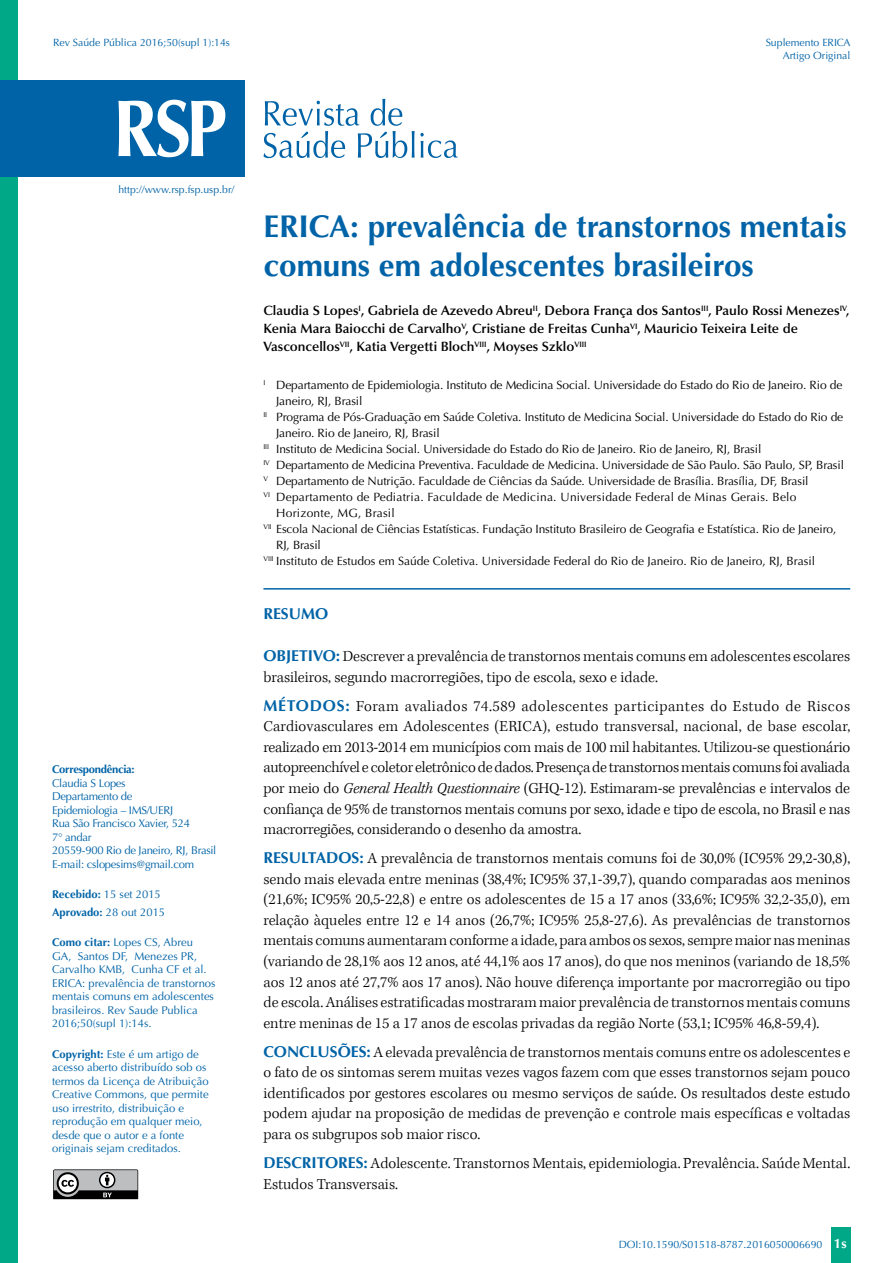
<style>
.page{position:relative;width:893px;height:1263px;background:#fff}
.page>*{position:absolute;margin:0;border:0;box-sizing:border-box;transform-origin:0 0}
.t1{font:700 31.5px/39.5px "Optima";color:#0063a7}
.t2{font:300 15.75px/20.5px "Kepler Std";color:#000;text-align:justify}
.t3{font:700 15.75px "Optima";color:#0063a7}
.t4{font:600 13.5px/17.9px "Optima";color:#000}
.t5{font:12px "Optima";letter-spacing:-.01em;color:#000}
.t6{font:12px "Optima";letter-spacing:.02em;color:#000}
.t7{font:11.25px/13.5px "Optima";color:#0063a7}
.t8{font:11.25px/13.5px "Optima";letter-spacing:-.025em;color:#0063a7}
.t9{font:700 11.25px/17.7px "Optima";color:#0063a7}
.t10{font:700 11.25px "Optima";letter-spacing:-.025em;color:#0063a7}
.t11{font:10.5px/12.6px "Optima";color:#0063a7;text-align:right}
.s1{font-weight:400}
.s2{font-weight:700}
.s3{font-family:"Optima";font-weight:700;color:#0063a7}
.s4{font-style:italic}
.s5{font-weight:700;font-size:13.5px;color:#fff}
</style>
<div class="page">
<svg style="left:53px;top:1169px;width:85px;height:30px;background:#7e7f80"></svg>
<div style="left:0;top:0;width:18px;height:1263px;background:#00a887"></div>
<div style="left:831px;top:1227px;width:20px;height:36px;background:#00a887"></div>
<svg style="left:263px;top:99px;width:195px;height:59px"></svg>
<div style="left:0;top:80px;width:244px;height:96px;background:#0063a7"></div>
<svg style="left:118px;top:100px;width:107px;height:57px"></svg>
<hr style="left:263px;top:588px;width:587px;height:2px;background:#0063a7">
<p class="t11" style="left:53px;top:36px;width:178px">Rev Saúde Pública 2016;50(supl 1):14s</p>
<p class="t11" style="left:766px;top:36px;width:86px">Suplemento ERICA<br>Artigo Original</p>
<p class="t11" style="left:118px;top:183px;width:117px">http://www.rsp.fsp.usp.br/</p>
<p class="t10" style="left:52px;top:763px;width:84px">Correspondência:</p>
<p class="t8" style="left:52px;top:776px;width:166px">Claudia S Lopes<br>Departamento de<br>Epidemiologia – IMS/UERJ<br>Rua São Francisco Xavier, 524<br>7° andar<br>20559-900 Rio de Janeiro, RJ, Brasil<br>E-mail: cslopesims@gmail.com</p>
<p class="t9" style="left:52px;top:886px;width:115px">Recebido: <span class="s1">15 set 2015<br></span>Aprovado: <span class="s1">28 out 2015</span></p>
<p class="t7" style="left:52px;top:936px;width:165px"><span class="s2">Como citar:</span> Lopes CS, Abreu<br>GA, Santos DF, Menezes PR,<br>Carvalho KMB, Cunha CF et al.<br>ERICA: prevalência de transtornos mentais comuns em adolescentes brasileiros. Rev Saude Publica<br>2016;50(supl 1):14s.</p>
<p class="t7" style="left:52px;top:1047px;width:158px"><span class="s2">Copyright:</span> Este é um artigo de acesso aberto distribuído sob os termos da Licença de Atribuição<br>Creative Commons, que permite uso irrestrito, distribuição e reprodução em qualquer meio, desde que o autor e a fonte originais sejam creditados.</p>
<h1 class="t1" style="left:263px;top:207px;width:585px">ERICA: prevalência de transtornos mentais comuns em adolescentes brasileiros</h1>
<p class="t4" style="left:263px;top:302px;width:588px">Claudia S Lopes<sup>I</sup>, Gabriela de Azevedo Abreu<sup>II</sup>, Debora França dos Santos<sup>III</sup>, Paulo Rossi Menezes<sup>IV</sup>,<br>Kenia Mara Baiocchi de Carvalho<sup>V</sup>, Cristiane de Freitas Cunha<sup>VI</sup>, Mauricio Teixeira Leite de<br>Vasconcellos<sup>VII</sup>, Katia Vergetti Bloch<sup>VIII</sup>, Moyses Szklo<sup>VIII</sup></p>
<p class="t5" style="left:263px;top:377px;width:580px"><sup>I</sup> Departamento de Epidemiologia. Instituto de Medicina Social. Universidade do Estado do Rio de Janeiro. Rio de</p>
<p class="t5" style="left:276px;top:393px;width:88px">Janeiro, RJ, Brasil</p>
<p class="t5" style="left:263px;top:410px;width:581px"><sup>II</sup> Programa de Pós-Graduação em Saúde Coletiva. Instituto de Medicina Social. Universidade do Estado do Rio de</p>
<p class="t5" style="left:276px;top:426px;width:165px">Janeiro. Rio de Janeiro, RJ, Brasil</p>
<p class="t5" style="left:263px;top:442px;width:499px"><sup>III</sup> Instituto de Medicina Social. Universidade do Estado do Rio de Janeiro. Rio de Janeiro, RJ, Brasil</p>
<p class="t5" style="left:263px;top:458px;width:582px"><sup>IV</sup> Departamento de Medicina Preventiva. Faculdade de Medicina. Universidade de São Paulo. São Paulo, SP, Brasil</p>
<p class="t5" style="left:263px;top:474px;width:547px"><sup>V</sup> Departamento de Nutrição. Faculdade de Ciências da Saúde. Universidade de Brasília. Brasília, DF, Brasil</p>
<p class="t6" style="left:263px;top:490px;width:535px"><sup>VI</sup> Departamento de Pediatria. Faculdade de Medicina. Universidade Federal de Minas Gerais. Belo</p>
<p class="t6" style="left:276px;top:506px;width:120px">Horizonte, MG, Brasil</p>
<p class="t5" style="left:263px;top:522px;width:574px"><sup>VII</sup> Escola Nacional de Ciências Estatísticas. Fundação Instituto Brasileiro de Geografia e Estatística. Rio de Janeiro,</p>
<p class="t5" style="left:276px;top:538px;width:46px">RJ, Brasil</p>
<p class="t5" style="left:263px;top:554px;width:553px"><sup>VIII</sup> Instituto de Estudos em Saúde Coletiva. Universidade Federal do Rio de Janeiro. Rio de Janeiro, RJ, Brasil</p>
<p class="t3" style="left:263px;top:605px;width:66px">RESUMO</p>
<p class="t2" style="left:263px;top:647px;width:588px"><span class="s3">OBJETIVO:</span> Descrever a prevalência de transtornos mentais comuns em adolescentes escolares brasileiros, segundo macrorregiões, tipo de escola, sexo e idade.</p>
<p class="t2" style="left:263px;top:696px;width:588px"><span class="s3">MÉTODOS:</span> Foram avaliados 74.589 adolescentes participantes do Estudo de Riscos Cardiovasculares em Adolescentes (ERICA), estudo transversal, nacional, de base escolar, realizado em 2013-2014 em municípios com mais de 100 mil habitantes. Utilizou-se questionário autopreenchível e coletor eletrônico de dados. Presença de transtornos mentais comuns foi avaliada por meio do <span class="s4">General Health Questionnaire</span> (GHQ-12). Estimaram-se prevalências e intervalos de confiança de 95% de transtornos mentais comuns por sexo, idade e tipo de escola, no Brasil e nas macrorregiões, considerando o desenho da amostra.</p>
<p class="t2" style="left:263px;top:849px;width:588px"><span class="s3">RESULTADOS:</span> A prevalência de transtornos mentais comuns foi de 30,0% (IC95% 29,2-30,8), sendo mais elevada entre meninas (38,4%; IC95% 37,1-39,7), quando comparadas aos meninos (21,6%; IC95% 20,5-22,8) e entre os adolescentes de 15 a 17 anos (33,6%; IC95% 32,2-35,0), em relação àqueles entre 12 e 14 anos (26,7%; IC95% 25,8-27,6). As prevalências de transtornos mentais comuns aumentaram conforme a idade, para ambos os sexos, sempre maior nas meninas (variando de 28,1% aos 12 anos, até 44,1% aos 17 anos), do que nos meninos (variando de 18,5% aos 12 anos até 27,7% aos 17 anos). Não houve diferença importante por macrorregião ou tipo de escola. Análises estratificadas mostraram maior prevalência de transtornos mentais comuns entre meninas de 15 a 17 anos de escolas privadas da região Norte (53,1; IC95% 46,8-59,4).</p>
<p class="t2" style="left:263px;top:1042px;width:588px"><span class="s3">CONCLUSÕES:</span> A elevada prevalência de transtornos mentais comuns entre os adolescentes e o fato de os sintomas serem muitas vezes vagos fazem com que esses transtornos sejam pouco identificados por gestores escolares ou mesmo serviços de saúde. Os resultados deste estudo podem ajudar na proposição de medidas de prevenção e controle mais específicas e voltadas para os subgrupos sob maior risco.</p>
<p class="t2" style="left:263px;top:1153px;width:588px"><span class="s3">DESCRITORES:</span> Adolescente. Transtornos Mentais, epidemiologia. Prevalência. Saúde Mental.<br>Estudos Transversais.</p>
<p class="t11" style="left:619px;top:1238px;width:229px">DOI:10.1590/S01518-8787.2016050006690 <span class="s5">1s</span></p>
</div>
